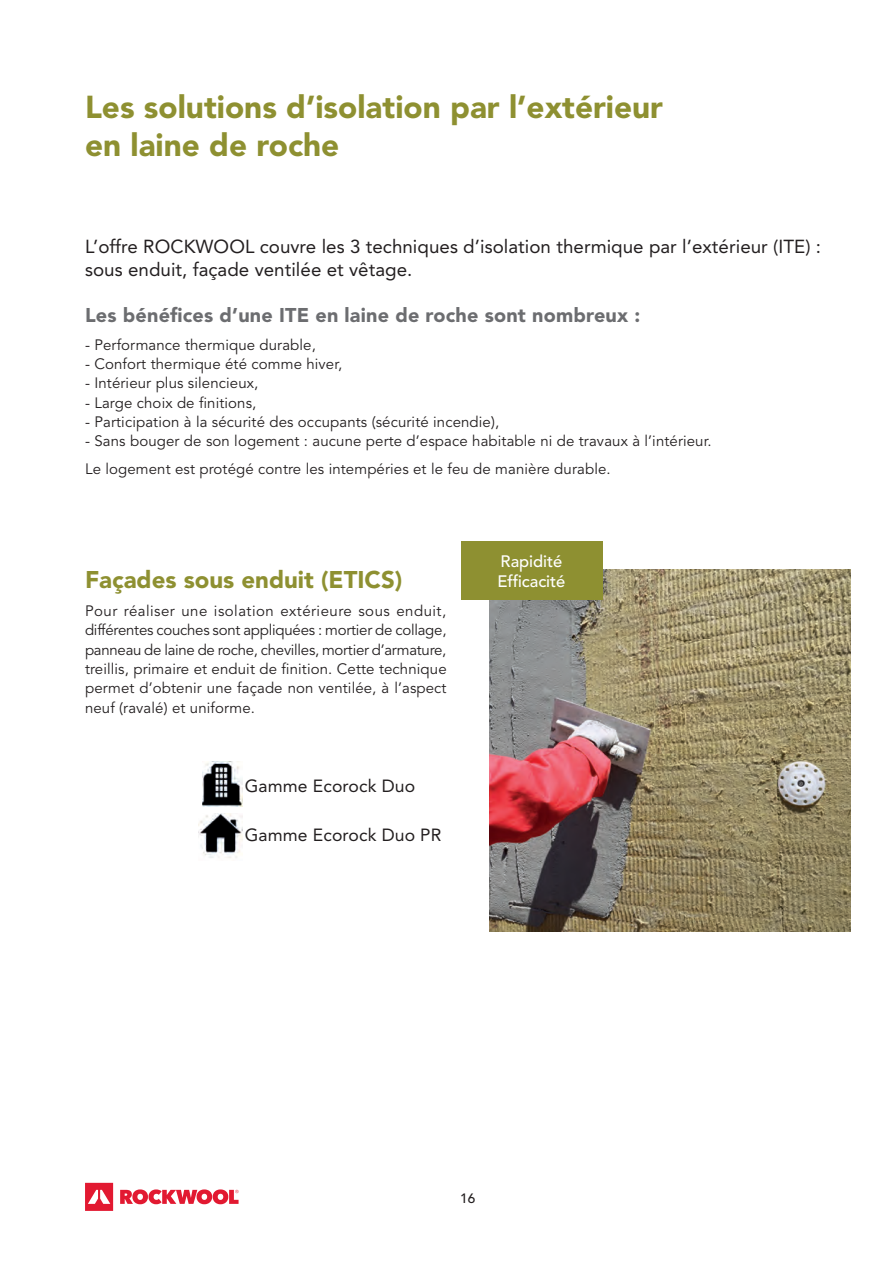
<style>
.page{position:relative;width:893px;height:1263px;background:#fff}
.page>*{position:absolute;margin:0;border:0;box-sizing:border-box;transform-origin:0 0}
.t1{font:900 31.5px/37.8px "Avenir LT Std";color:#8e9031}
.t2{font:900 24px "Avenir LT Std";color:#8e9031}
.t3{font:900 19.8px "Avenir LT Std";letter-spacing:.01em;color:#6c6d70}
.t4{font:18.75px/22.5px "Avenir LT Std";letter-spacing:.005em;color:#231f20}
.t5{font:17.55px "Avenir LT Std";letter-spacing:.01em;color:#231f20}
.t6{font:500 16.5px/19.8px "Avenir LT Std";color:#fff}
.t7{font:15px/19.4px "Avenir LT Std";letter-spacing:.01em;color:#231f20;text-align:justify}
.t8{font:500 13.5px "Avenir LT Std";color:#231f20}
</style>
<div class="page">
<svg style="left:85px;top:1183px;width:154px;height:28px"></svg>
<img style="left:489px;top:570px;width:361px;height:362px">
<div style="left:461px;top:541px;width:141px;height:59px;background:#8e9031"></div>
<img style="left:203px;top:762px;width:39px;height:45px">
<img style="left:198px;top:813px;width:44px;height:45px">
<h1 class="t1" style="left:85px;top:88px;width:579px">Les solutions d’isolation par l’extérieur en laine de roche</h1>
<p class="t4" style="left:85px;top:236px;width:738px">L’offre ROCKWOOL couvre les 3 techniques d’isolation thermique par l’extérieur (ITE) : sous enduit, façade ventilée et vêtage.</p>
<h3 class="t3" style="left:85px;top:303px;width:557px">Les bénéfices d’une ITE en laine de roche sont nombreux :</h3>
<p class="t7" style="left:85px;top:335px;width:232px">- Performance thermique durable,</p>
<p class="t7" style="left:85px;top:355px;width:259px">- Confort thermique été comme hiver,</p>
<p class="t7" style="left:85px;top:374px;width:175px">- Intérieur plus silencieux,</p>
<p class="t7" style="left:85px;top:393px;width:173px">- Large choix de finitions,</p>
<p class="t7" style="left:85px;top:413px;width:416px">- Participation à la sécurité des occupants (sécurité incendie),</p>
<p class="t7" style="left:85px;top:428px;width:628px;line-height:27.9px">- Sans bouger de son logement : aucune perte d’espace habitable ni de travaux à l’intérieur.<br>Le logement est protégé contre les intempéries et le feu de manière durable.</p>
<h2 class="t2" style="left:85px;top:565px;width:319px">Façades sous enduit (ETICS)</h2>
<p class="t7" style="left:85px;top:601px;width:363px">Pour réaliser une isolation extérieure sous enduit, différentes couches sont appliquées : mortier de collage, panneau de laine de roche, chevilles, mortier d’armature, treillis, primaire et enduit de finition. Cette technique permet d’obtenir une façade non ventilée, à l’aspect neuf (ravalé) et uniforme.</p>
<p class="t5" style="left:245px;top:775px;width:172px">Gamme Ecorock Duo</p>
<p class="t5" style="left:245px;top:825px;width:198px">Gamme Ecorock Duo PR</p>
<p class="t6" style="left:498px;top:552px;width:69px">Rapidité<br>Efficacité</p>
<p class="t8" style="left:460px;top:1191px;width:17px">16</p>
</div>
